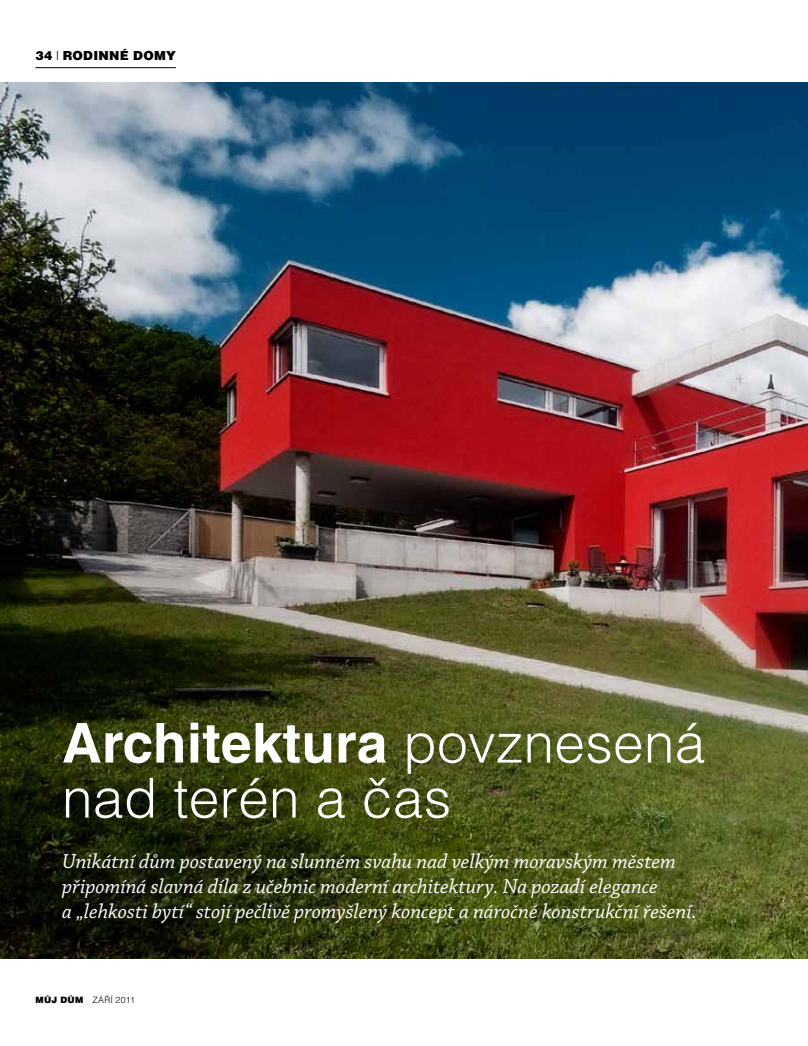
<style>
.page{position:relative;width:808px;height:1046px;background:#fff}
.page>*{position:absolute;margin:0;border:0;box-sizing:border-box;transform-origin:0 0}
.t1{font:700 55px "Helvetica CE";letter-spacing:.005em;color:#fff}
.t2{font:55px "Helvetica CE Light";letter-spacing:.005em;color:#fff}
.t3{font:italic 21.25px/25px "Chaparral Pro";color:#fff}
.t4{font:12.5px "Helvetica CE Black";letter-spacing:.025em;color:#000}
.t5{font:8.75px "Helvetica CE Light";letter-spacing:.035em;color:#000}
.s1{font-family:"Helvetica CE Light"}
.s2{font-family:"Helvetica CE Light";font-weight:400}
.s3{font-family:"Helvetica CE Black"}
</style>
<div class="page">
<img style="left:0;top:82px;width:808px;height:876px">
<hr style="left:35px;top:67px;width:141px;height:1px;background:#000">
<p class="t4" style="left:35px;top:49px;width:142px">34 <span class="s1">|</span> RODINNÉ DOMY</p>
<h1 class="t1" style="left:62px;top:711px;width:645px">Architektura <span class="s2">povznesená</span></h1>
<h1 class="t2" style="left:62px;top:767px;width:391px">nad terén a čas</h1>
<p class="t3" style="left:62px;top:849px;width:636px">Unikátní dům postavený na slunném svahu nad velkým moravským městem připomíná slavná díla z učebnic moderní architektury. Na pozadí elegance<br>a „lehkosti bytí“ stojí pečlivě promyšlený koncept a náročné konstrukční řešení.</p>
<p class="t5" style="left:35px;top:995px;width:101px"><span class="s3">MŮJ DŮM</span> září 2011</p>
</div>
